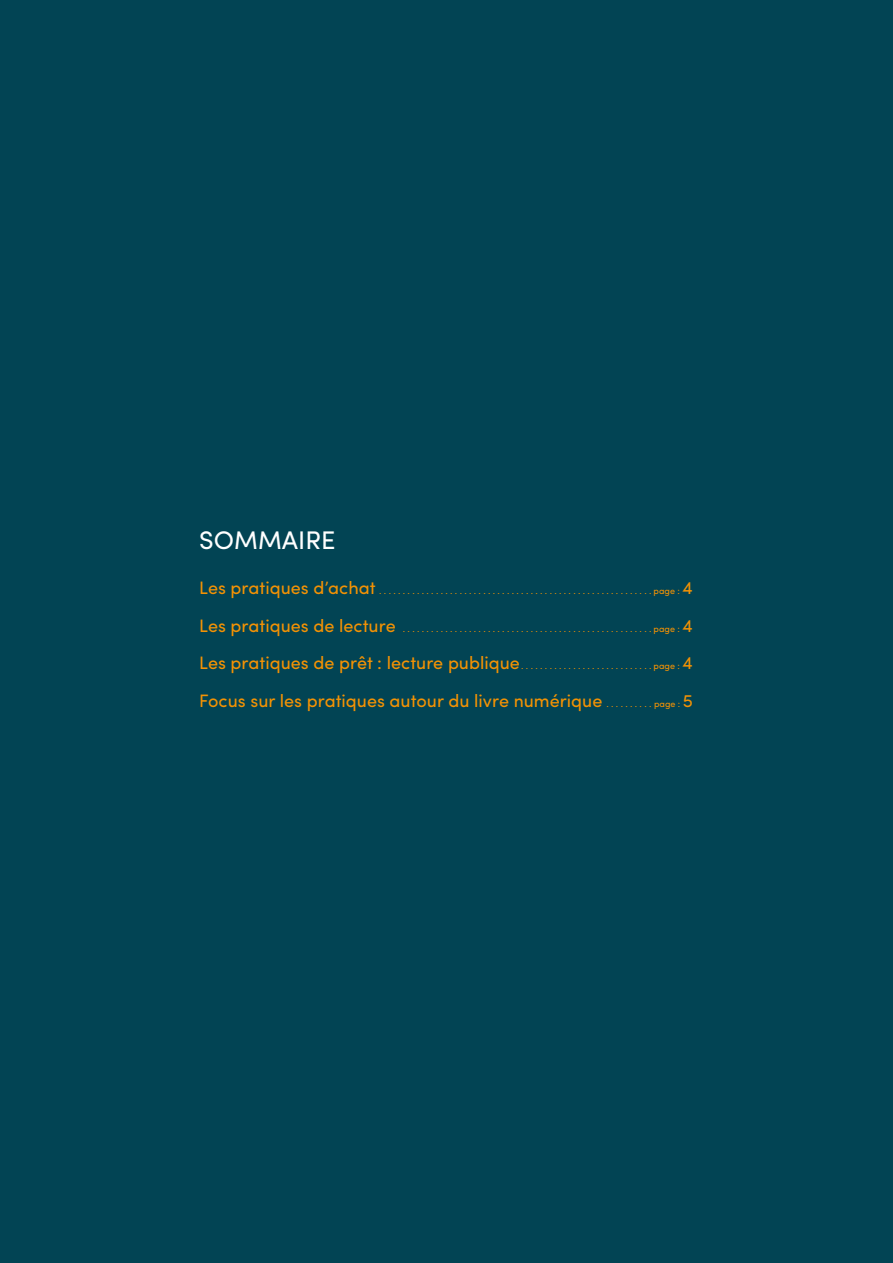
<style>
.page{position:relative;width:893px;height:1263px;background:#024454}
.page>*{position:absolute;margin:0;border:0;box-sizing:border-box;transform-origin:0 0}
.t1{font:25.5px "Sofia Pro";color:#fff}
.t2{font:18px/37.5px "Sofia Pro";color:#f39204}
.t3{font:9px "Sofia Pro";color:#f39204}
.s1{font-size:18px}
.s2{font-size:9px}
</style>
<div class="page">
<h1 class="t1" style="left:199px;top:521px;width:138px">SOMMAIRE</h1>
<p class="t3" style="left:199px;top:584px;width:495px"><span class="s1">Les pratiques d’achat</span> . . . . . . . . . . . . . . . . . . . . . . . . . . . . . . . . . . . . . . . . . . . . . . . . . . . . . . . . . page : <span class="s1">4</span></p>
<p class="t3" style="left:199px;top:622px;width:495px"><span class="s1">Les pratiques de lecture</span> . . . . . . . . . . . . . . . . . . . . . . . . . . . . . . . . . . . . . . . . . . . . . . . . . . . . page : <span class="s1">4</span></p>
<h2 class="t2" style="left:199px;top:643px;width:495px">Les pratiques de prêt : lecture publique <span class="s2">. . . . . . . . . . . . . . . . . . . . . . . . . . . page :</span> 4<br>Focus sur les pratiques autour du livre numérique <span class="s2">. . . . . . . . . . page :</span> 5</h2>
</div>
